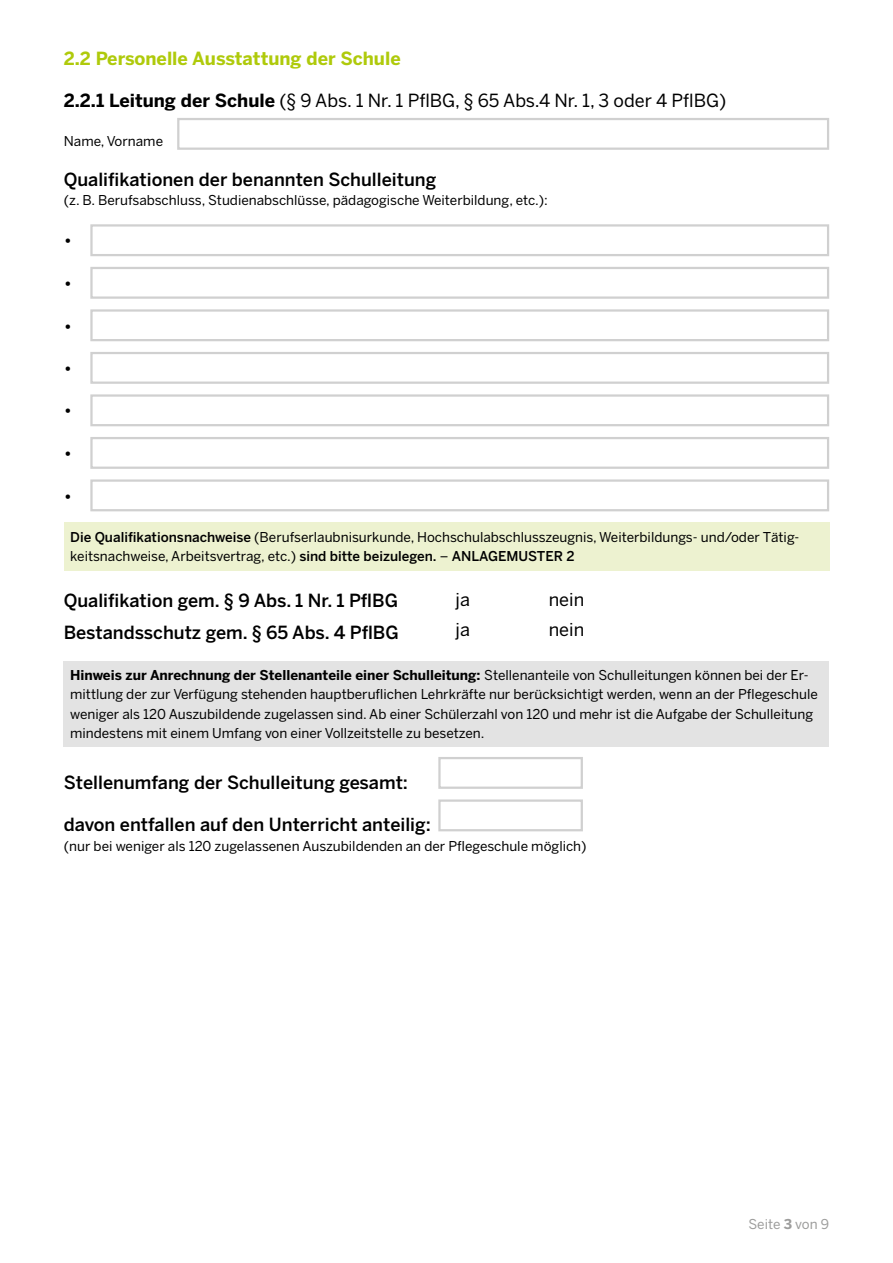
<style>
.page{position:relative;width:893px;height:1263px;background:#fff}
.page>*{position:absolute;margin:0;border:0;box-sizing:border-box;transform-origin:0 0}
.t1{font:500 18px "Benton Sans";color:#000}
.t2{font:18px "Benton Sans";color:#000}
.t3{font:700 18px "Benton Sans";color:#afca0b}
.t4{font:13.5px/19.5px "Benton Sans";color:#000}
.t5{font:13.5px "Benton Sans";letter-spacing:-.005em;color:#9d9d9c}
.s1{font-weight:700}
.s2{font-weight:500}
</style>
<div class="page">
<div style="left:177px;top:118px;width:652px;height:32px;border:2px solid #d0d0d0"></div>
<div style="left:90px;top:224px;width:739px;height:32px;border:2px solid #d0d0d0"></div>
<div style="left:90px;top:267px;width:739px;height:32px;border:2px solid #d0d0d0"></div>
<div style="left:90px;top:309px;width:739px;height:32px;border:2px solid #d0d0d0"></div>
<div style="left:90px;top:352px;width:739px;height:32px;border:2px solid #d0d0d0"></div>
<div style="left:90px;top:394px;width:739px;height:32px;border:2px solid #d0d0d0"></div>
<div style="left:90px;top:437px;width:739px;height:32px;border:2px solid #d0d0d0"></div>
<div style="left:90px;top:479px;width:739px;height:32px;border:2px solid #d0d0d0"></div>
<div style="left:64px;top:522px;width:765px;height:48px;background:#edf2d0"></div>
<div style="left:64px;top:661px;width:765px;height:85px;background:#e3e3e3"></div>
<div style="left:438px;top:757px;width:145px;height:32px;border:2px solid #d0d0d0"></div>
<div style="left:438px;top:799px;width:145px;height:32px;border:2px solid #d0d0d0"></div>
<p class="t3" style="left:64px;top:48px;width:338px">2.2 Personelle Ausstattung der Schule</p>
<p class="t2" style="left:64px;top:90px;width:664px"><span class="s1">2.2.1 Leitung der Schule</span> (§ 9 Abs. 1 Nr. 1 PflBG, § 65 Abs.4 Nr. 1, 3 oder 4 PflBG)</p>
<p class="t4" style="left:64px;top:131px;width:101px">Name, Vorname</p>
<p class="t1" style="left:64px;top:168px;width:374px">Qualifikationen der benannten Schulleitung</p>
<p class="t4" style="left:64px;top:190px;width:486px">(z. B. Berufsabschluss, Studienabschlüsse, pädagogische Weiterbildung, etc.):</p>
<p class="t2" style="left:64px;top:230px;width:10px">•</p>
<p class="t2" style="left:64px;top:273px;width:10px">•</p>
<p class="t2" style="left:64px;top:315px;width:10px">•</p>
<p class="t2" style="left:64px;top:358px;width:10px">•</p>
<p class="t2" style="left:64px;top:400px;width:10px">•</p>
<p class="t2" style="left:64px;top:443px;width:10px">•</p>
<p class="t2" style="left:64px;top:485px;width:10px">•</p>
<p class="t4" style="left:70px;top:527px;width:730px"><span class="s2">Die Qualifikationsnachweise</span> (Berufserlaubnisurkunde, Hochschulabschlusszeugnis, Weiterbildungs- und/oder Tätig&shy;keitsnachweise, Arbeitsvertrag, etc.) <span class="s2">sind bitte beizulegen.</span> – <span class="s2">ANLAGEMUSTER 2</span></p>
<p class="t1" style="left:64px;top:590px;width:336px">Qualifikation gem. § 9 Abs. 1 Nr. 1 PflBG</p>
<p class="t2" style="left:455px;top:589px;width:16px">ja</p>
<p class="t2" style="left:455px;top:619px;width:16px">ja</p>
<p class="t2" style="left:549px;top:589px;width:37px">nein</p>
<p class="t1" style="left:64px;top:622px;width:337px">Bestandsschutz gem. § 65 Abs. 4 PflBG</p>
<p class="t2" style="left:549px;top:619px;width:37px">nein</p>
<p class="t4" style="left:70px;top:665px;width:749px"><span class="s1">Hinweis zur Anrechnung der Stellenanteile einer Schulleitung:</span> Stellenanteile von Schulleitungen können bei der Er&shy;mittlung der zur Verfügung stehenden hauptberuflichen Lehrkräfte nur berücksichtigt werden, wenn an der Pflegeschule weniger als 120 Auszubildende zugelassen sind. Ab einer Schülerzahl von 120 und mehr ist die Aufgabe der Schulleitung mindestens mit einem Umfang von einer Vollzeitstelle zu besetzen.</p>
<p class="t1" style="left:64px;top:771px;width:346px">Stellenumfang der Schulleitung gesamt:</p>
<p class="t1" style="left:64px;top:814px;width:369px">davon entfallen auf den Unterricht anteilig:</p>
<p class="t4" style="left:64px;top:836px;width:524px">(nur bei weniger als 120 zugelassenen Auszubildenden an der Pflegeschule möglich)</p>
<p class="t5" style="left:748px;top:1216px;width:82px">Seite <span class="s1">3</span> von 9</p>
</div>
